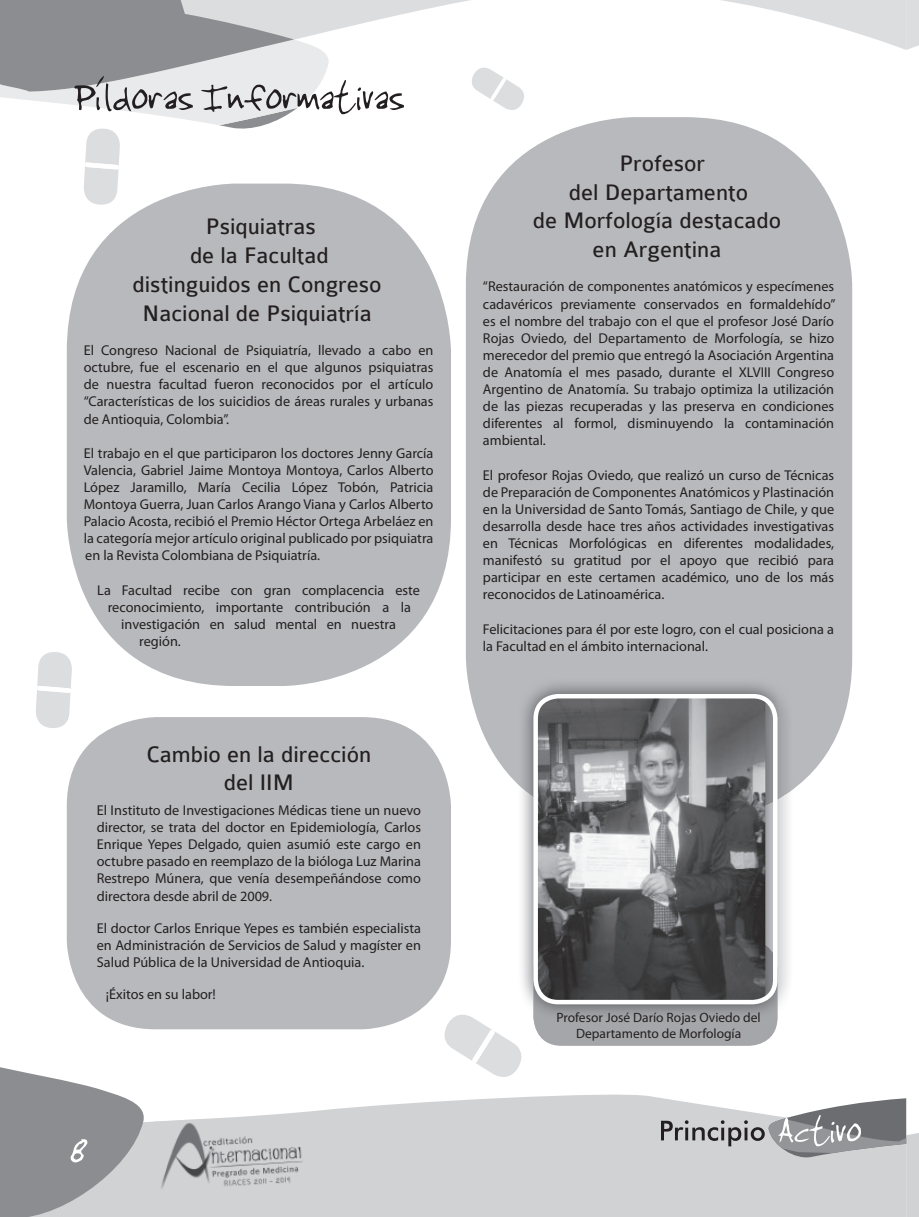
<style>
.page{position:relative;width:919px;height:1217px;background:#fff}
.page>*{position:absolute;margin:0;border:0;box-sizing:border-box;transform-origin:0 0}
.t1{font:54px "Jenkinsv 20";color:#231f20}
.t2{font:52.5px "Jenkinsv 20";color:#fff}
.t3{font:24px/28.8px "Colaborate";color:#231f20;text-align:center}
.t4{font:14.25px/17.1px "Myriad Pro";color:#231f20;text-align:justify}
.t5{font:13.5px/16.2px "Myriad Pro";color:#231f20;text-align:center}
</style>
<div class="page">
<svg style="left:146px;top:1094px;width:515px;height:122px;background:#d6d7d8"></svg>
<svg style="left:0;top:1067px;width:146px;height:149px;background:#a4a6a8"></svg>
<svg style="left:661px;top:1098px;width:257px;height:118px;background:#c2c3c5"></svg>
<svg style="left:906px;top:0;width:12px;height:50px"></svg>
<svg style="left:330px;top:0;width:576px;height:68px"></svg>
<img style="left:154px;top:1119px;width:156px;height:74px">
<div style="left:67px;top:183px;width:384px;height:502px;background:#b8b9bc;border-radius:167px"></div>
<div style="left:67px;top:717px;width:384px;height:312px;background:#b8b9bc;border-radius:89px"></div>
<div style="left:466px;top:117px;width:386px;height:708px;background:#b8b9bc;border-radius:167px"></div>
<div style="left:533px;top:940px;width:244px;height:105px;background:#a5a6aa;border-radius:28px"></div>
<img style="left:522px;top:825px;width:267px;height:194px">
<img style="left:517px;top:684px;width:276px;height:141px">
<img style="left:533px;top:940px;width:244px;height:79px">
<img style="left:535px;top:696px;width:230px;height:305px">
<div style="left:533px;top:693px;width:244px;height:311px;border:4px solid #fff;border-radius:23px"></div>
<svg style="left:36px;top:652px;width:36px;height:76px"></svg>
<svg style="left:0;top:0;width:330px;height:205px"></svg>
<svg style="left:444px;top:1014px;width:83px;height:62px"></svg>
<svg style="left:472px;top:68px;width:52px;height:42px"></svg>
<h1 class="t1" style="left:72px;top:67px;width:332px">Píldoras Informativas</h1>
<h3 class="t3" style="left:132px;top:213px;width:250px">Psiquiatras<br>de la Facultad distinguidos en Congreso<br>Nacional de Psiquiatría</h3>
<p class="t4" style="left:84px;top:341px;width:351px">El Congreso Nacional de Psiquiatría, llevado a cabo en octubre, fue el escenario en el que algunos psiquiatras de nuestra facultad fueron reconocidos por el artículo “Características de los suicidios de áreas rurales y urbanas de Antioquia, Colombia”.</p>
<p class="t4" style="left:84px;top:444px;width:351px">El trabajo en el que participaron los doctores Jenny García Valencia, Gabriel Jaime Montoya Montoya, Carlos Alberto López Jaramillo, María Cecilia López Tobón, Patricia Montoya Guerra, Juan Carlos Arango Viana y Carlos Alberto Palacio Acosta, recibió el Premio Héctor Ortega Arbeláez en la categoría mejor artículo original publicado por psiquiatra en la Revista Colombiana de Psiquiatría.</p>
<p class="t4" style="left:97px;top:581px;width:324px">La Facultad recibe con gran complacencia este</p>
<p class="t4" style="left:108px;top:598px;width:304px">reconocimiento, importante contribución a la</p>
<p class="t4" style="left:121px;top:615px;width:276px">investigación en salud mental en nuestra</p>
<p class="t4" style="left:139px;top:632px;width:43px">región.</p>
<h3 class="t3" style="left:146px;top:739px;width:226px">Cambio en la dirección del IIM</h3>
<p class="t4" style="left:97px;top:801px;width:326px">El Instituto de Investigaciones Médicas tiene un nuevo director, se trata del doctor en Epidemiología, Carlos Enrique Yepes Delgado, quien asumió este cargo en octubre pasado en reemplazo de la bióloga Luz Marina Restrepo Múnera, que venía desempeñándose como directora desde abril de 2009.</p>
<p class="t4" style="left:97px;top:918px;width:326px">El doctor Carlos Enrique Yepes es también especialista en Administración de Servicios de Salud y magíster en Salud Pública de la Universidad de Antioquia.</p>
<p class="t4" style="left:106px;top:985px;width:112px">¡Éxitos en su labor!</p>
<h2 class="t2" style="left:68px;top:1119px;width:19px">8</h2>
<h3 class="t3" style="left:533px;top:149px;width:250px">Profesor<br>del Departamento<br>de Morfología destacado en Argentina</h3>
<p class="t4" style="left:483px;top:278px;width:354px">“Restauración de componentes anatómicos y especímenes cadavéricos previamente conservados en formaldehído” es el nombre del trabajo con el que el profesor José Darío Rojas Oviedo, del Departamento de Morfología, se hizo merecedor del premio que entregó la Asociación Argentina de Anatomía el mes pasado, durante el XLVIII Congreso Argentino de Anatomía. Su trabajo optimiza la utilización de las piezas recuperadas y las preserva en condiciones diferentes al formol, disminuyendo la contaminación ambiental.</p>
<p class="t4" style="left:483px;top:466px;width:353px">El profesor Rojas Oviedo, que realizó un curso de Técnicas de Preparación de Componentes Anatómicos y Plastinación en la Universidad de Santo Tomás, Santiago de Chile, y que desarrolla desde hace tres años actividades investigativas en Técnicas Morfológicas en diferentes modalidades, manifestó su gratitud por el apoyo que recibió para participar en este certamen académico, uno de los más reconocidos de Latinoamérica.</p>
<p class="t4" style="left:483px;top:620px;width:352px">Felicitaciones para él por este logro, con el cual posiciona a la Facultad en el ámbito internacional.</p>
<p class="t5" style="left:556px;top:1008px;width:206px">Profesor José Darío Rojas Oviedo del<br>Departamento de Morfología</p>
</div>
